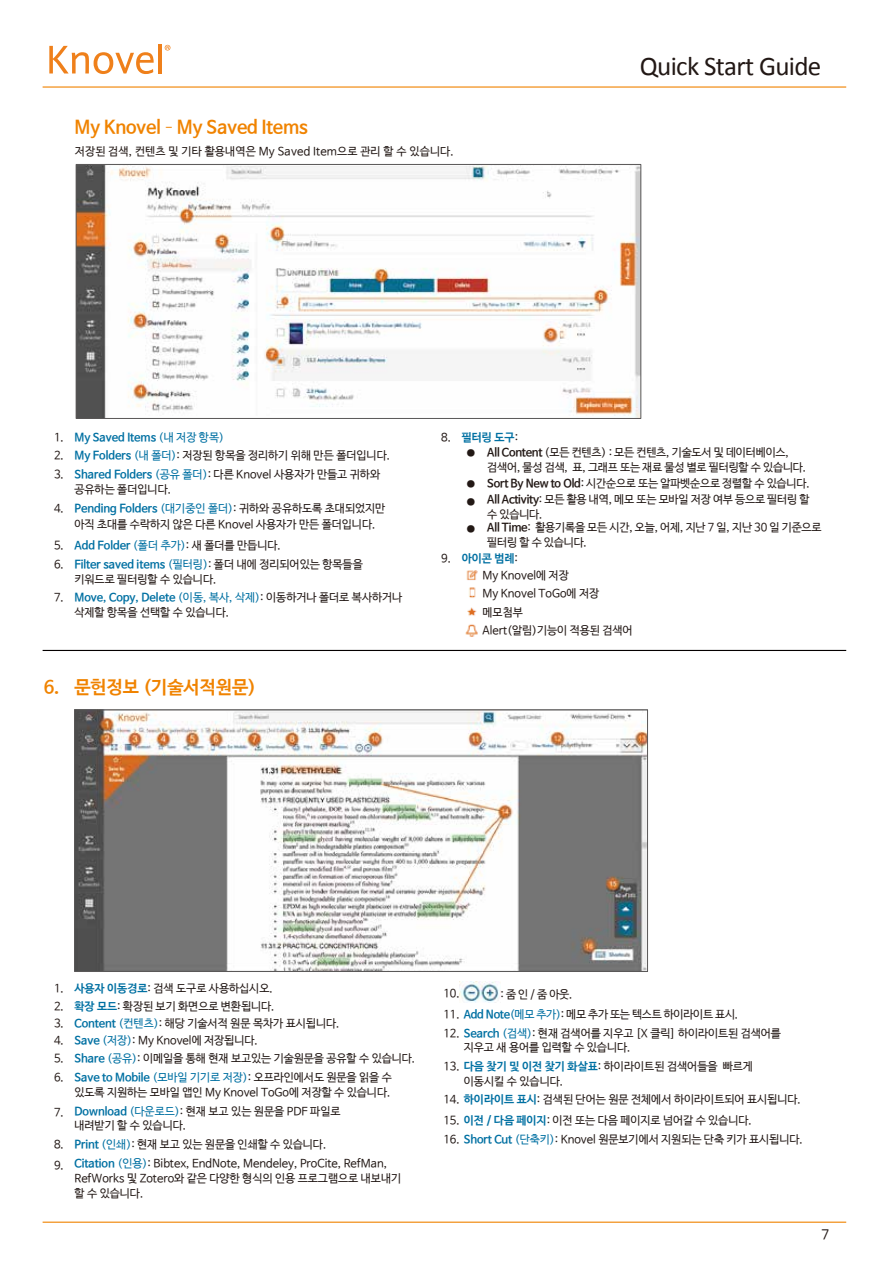
<style>
.page{position:relative;width:893px;height:1263px;background:#fff}
.page>*{position:absolute;margin:0;border:0;box-sizing:border-box;transform-origin:0 0}
.t1{font:27px "Calibri";letter-spacing:-.025em;color:#221815}
.t2{font:700 18.15px "Nanum Barun Gothic";color:#f08300}
.t3{font:13.5px "Nanum Barun Gothic";color:#221815}
.t4{font:11.25px/14.9px "Nanum Barun Gothic";color:#221815}
.t5{font:11.25px "Nanum Barun Gothic";letter-spacing:-.025em;color:#221815}
.t6{font:700 11.25px "Nanum Barun Gothic";color:#0070a2}
.t7{font:500 8.25px/17.9px "Adobe Myungjo Std";color:#221815}
.s1{font-weight:400;color:#221815}
.s2{font-weight:400}
.s3{font-weight:700;color:#0070a2}
.s4{color:#0070a2}
.s5{font-weight:700}
</style>
<div class="page">
<hr style="left:43px;top:86px;width:803px;height:2px;background:#f08300">
<img style="left:78px;top:166px;width:561px;height:251px">
<div style="left:76px;top:164px;width:565px;height:255px;border:1px solid #595757"></div>
<img style="left:465px;top:570px;width:13px;height:67px">
<img style="left:459px;top:981px;width:42px;height:22px">
<hr style="left:43px;top:1221px;width:803px;height:2px;background:#f08300">
<hr style="left:43px;top:650px;width:803px;height:1px;background:#040000">
<svg style="left:49px;top:46px;width:105px;height:28px"></svg>
<hr style="left:158px;top:44px;width:4px;height:29px;background:#ef801b">
<svg style="left:165px;top:45px;width:5px;height:6px"></svg>
<img style="left:76px;top:711px;width:570px;height:259px">
<div style="left:74px;top:709px;width:574px;height:263px;border:1px solid #595757"></div>
<h2 class="t2" style="left:74px;top:118px;width:235px">My Knovel–My Saved Items</h2>
<p class="t4" style="left:75px;top:145px;width:380px">저장된 검색, 컨텐츠 및 기타 활용내역은 My Saved Item으로 관리 할 수 있습니다.</p>
<h1 class="t1" style="left:640px;top:49px;width:183px">Quick Start Guide</h1>
<p class="t6" style="left:54px;top:431px;width:172px"><span class="s1">1.</span> My Saved Items <span class="s2">(내 저장 항목)</span></p>
<p class="t4" style="left:54px;top:449px;width:338px">2. <span class="s3">My Folders</span> <span class="s4">(내 폴더)</span>: 저장된 항목을 정리하기 위해 만든 폴더입니다.</p>
<p class="t4" style="left:74px;top:468px;width:307px;text-indent:-20px">3. <span class="s3">Shared Folders</span> <span class="s4">(공유 폴더)</span>: 다른 Knovel 사용자가 만들고 귀하와 공유하는 폴더입니다.</p>
<p class="t4" style="left:74px;top:500px;width:312px;line-height:16.5px;text-indent:-20px">4. <span class="s3">Pending Folders</span> <span class="s4">(대기중인 폴더)</span>: 귀하와 공유하도록 초대되었지만 아직 초대를 수락하지 않은 다른 Knovel 사용자가 만든 폴더입니다.</p>
<p class="t4" style="left:54px;top:538px;width:228px">5. <span class="s3">Add Folder</span> <span class="s4">(폴더 추가)</span>: 새 폴더를 만듭니다.</p>
<p class="t4" style="left:74px;top:557px;width:290px;text-indent:-20px">6. <span class="s3">Filter saved items</span> <span class="s4">(필터링)</span>: 폴더 내에 정리되어있는 항목들을 키워드로 필터링할 수 있습니다.</p>
<p class="t4" style="left:74px;top:590px;width:329px;text-indent:-20px">7. <span class="s3">Move, Copy, Delete</span> <span class="s4">(이동, 복사, 삭제)</span>: 이동하거나 폴더로 복사하거나 삭제할 항목을 선택할 수 있습니다.</p>
<h2 class="t2" style="left:44px;top:678px;width:214px">6. 문헌정보 (기술서적원문)</h2>
<p class="t6" style="left:441px;top:431px;width:78px"><span class="s1">8.</span> 필터링 도구<span class="s1">:</span></p>
<p class="t7" style="left:467px;top:444px;width:10px">●</p>
<p class="t7" style="left:467px;top:475px;width:10px">● ●</p>
<p class="t7" style="left:467px;top:520px;width:10px">●</p>
<p class="t4" style="left:487px;top:445px;width:320px"><span class="s5">All Content</span> (모든 컨텐츠) : 모든 컨텐츠, 기술도서 및 데이터베이스, 검색어, 물성 검색, 표, 그래프 또는 재료 물성 별로 필터링할 수 있습니다.</p>
<p class="t4" style="left:487px;top:476px;width:324px;line-height:15.5px;text-align:justify"><span class="s5">Sort By New to Old</span>: 시간순으로 또는 알파벳순으로 정렬할 수 있습니다.<br><span class="s5">All Activity</span>: 모든 활용 내역, 메모 또는 모바일 저장 여부 등으로 필터링 할 수 있습니다.</p>
<p class="t4" style="left:487px;top:521px;width:336px"><span class="s5">All Time</span>: 활용기록을 모든 시간, 오늘, 어제, 지난 7 일, 지난 30 일 기준으로 필터링 할 수 있습니다.</p>
<p class="t4" style="left:482px;top:550px;width:118px;line-height:17.4px;text-indent:-41px">9. <span class="s3">아이콘 범례</span>:<br>My Knovel에 저장<br>My Knovel ToGo에 저장</p>
<p class="t4" style="left:482px;top:604px;width:152px;line-height:18.3px">메모첨부<br>Alert(알림)기능이 적용된 검색어</p>
<p class="t4" style="left:54px;top:982px;width:220px">1. <span class="s3">사용자 이동경로</span>: 검색 도구로 사용하십시오.</p>
<p class="t4" style="left:54px;top:999px;width:222px">2. <span class="s3">확장 모드</span>: 확장된 보기 화면으로 변환됩니다.</p>
<p class="t4" style="left:54px;top:1016px;width:287px">3. <span class="s3">Content</span> <span class="s4">(컨텐츠)</span>: 해당 기술서적 원문 목차가 표시됩니다.</p>
<p class="t4" style="left:54px;top:1034px;width:205px">4. <span class="s3">Save</span> <span class="s4">(저장)</span>: My Knovel에 저장됩니다.</p>
<p class="t4" style="left:54px;top:1051px;width:363px">5. <span class="s3">Share</span> <span class="s4">(공유)</span>: 이메일을 통해 현재 보고있는 기술원문을 공유할 수 있습니다.</p>
<p class="t4" style="left:54px;top:1070px;width:339px;text-align:right">6. <span class="s3">Save to Mobile</span> <span class="s4">(모바일 기기로 저장)</span>: 오프라인에서도 원문을 읽을 수 있도록 지원하는 모바일 앱인 My Knovel ToGo에 저장할 수 있습니다.</p>
<p class="t4" style="left:74px;top:1104px;width:268px;text-indent:-20px">7. <span class="s3">Download</span> <span class="s4">(다운로드)</span>: 현재 보고 있는 원문을 PDF 파일로 내려받기 할 수 있습니다.</p>
<p class="t4" style="left:54px;top:1138px;width:274px">8. <span class="s3">Print</span> <span class="s4">(인쇄)</span>: 현재 보고 있는 원문을 인쇄할 수 있습니다.</p>
<p class="t4" style="left:74px;top:1157px;width:328px;text-indent:-20px">9. <span class="s3">Citation</span> <span class="s4">(인용)</span>: Bibtex, EndNote, Mendeley, ProCite, RefMan,<br>RefWorks 및 Zotero와 같은 다양한 형식의 인용 프로그램으로 내보내기 할 수 있습니다.</p>
<p class="t4" style="left:443px;top:986px;width:18px">10.</p>
<p class="t5" style="left:443px;top:1008px;width:296px">11. <span class="s3">Add Note</span><span class="s4">(메모 추가)</span>: 메모 추가 또는 텍스트 하이라이트 표시.</p>
<p class="t4" style="left:501px;top:988px;width:73px">: 줌 인 / 줌 아웃.</p>
<p class="t4" style="left:464px;top:1026px;width:319px;text-indent:-20px">12. <span class="s3">Search</span> <span class="s4">(검색)</span>: 현재 검색어를 지우고 [X 클릭] 하이라이트된 검색어를 지우고 새 용어를 입력할 수 있습니다.</p>
<p class="t4" style="left:464px;top:1059px;width:291px;text-indent:-20px">13. <span class="s3">다음 찾기 및 이전 찾기 화살표</span>: 하이라이트된 검색어들을 빠르게 이동시킬 수 있습니다.</p>
<p class="t4" style="left:443px;top:1093px;width:359px">14. <span class="s3">하이라이트 표시</span>: 검색된 단어는 원문 전체에서 하이라이트되어 표시됩니다.</p>
<p class="t4" style="left:443px;top:1113px;width:310px">15. <span class="s3">이전 / 다음 페이지</span>: 이전 또는 다음 페이지로 넘어갈 수 있습니다.</p>
<p class="t4" style="left:443px;top:1132px;width:361px">16. <span class="s3">Short Cut</span> <span class="s4">(단축키)</span>: Knovel 원문보기에서 지원되는 단축 키가 표시됩니다.</p>
<p class="t3" style="left:821px;top:1227px;width:9px">7</p>
</div>
